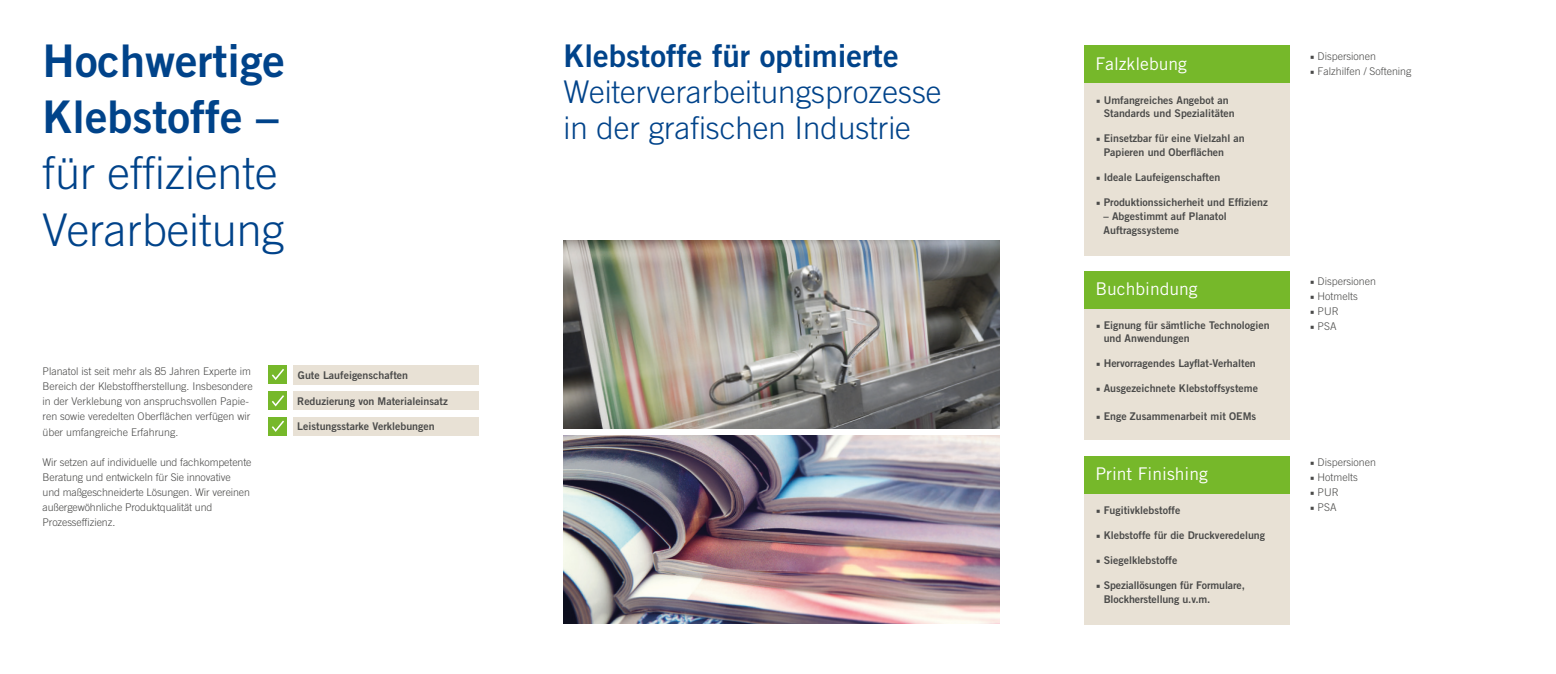
<style>
.page{position:relative;width:1556px;height:674px;background:#fff}
.page>*{position:absolute;margin:0;border:0;box-sizing:border-box;transform-origin:0 0}
.t1{font:300 45px/56.2px "Trade Gothic LT Std";color:#00438a}
.t2{font:45px/56.2px "Trade Gothic LT Std Bd 2";color:#00438a}
.t3{font:300 31.25px/36.2px "Trade Gothic LT Std";color:#00438a}
.t4{font:31.25px "Trade Gothic LT Std Bd 2";color:#00438a}
.t5{font:17.5px "Trade Gothic LT Std";color:#fff}
.t6{font:10.62px/13.8px "Trade Gothic LT Std Bd 2";color:#4b4b4a}
.t7{font:300 10.62px/15px "Trade Gothic LT Std";color:#4b4b4a}
.s1{font-family:"Minion Pro"}
.s2{font-family:"Minion Pro";font-weight:400}
</style>
<div class="page">
<div style="left:293px;top:365px;width:185px;height:19px;background:#e8e1d5"></div>
<div style="left:268px;top:365px;width:18px;height:18px;background:#76b82a"></div>
<svg style="left:272px;top:369px;width:12px;height:11px"></svg>
<div style="left:293px;top:391px;width:185px;height:19px;background:#e8e1d5"></div>
<div style="left:268px;top:391px;width:18px;height:19px;background:#76b82a"></div>
<svg style="left:272px;top:395px;width:12px;height:11px"></svg>
<div style="left:293px;top:417px;width:185px;height:18px;background:#e8e1d5"></div>
<div style="left:268px;top:417px;width:18px;height:18px;background:#76b82a"></div>
<svg style="left:272px;top:420px;width:12px;height:11px"></svg>
<img style="left:563px;top:435px;width:436px;height:188px">
<img style="left:564px;top:240px;width:435px;height:188px">
<div style="left:1084px;top:60px;width:205px;height:195px;background:#e8e1d5"></div>
<div style="left:1084px;top:45px;width:205px;height:38px;background:#76b82a"></div>
<div style="left:1084px;top:286px;width:205px;height:154px;background:#e8e1d5"></div>
<div style="left:1084px;top:271px;width:205px;height:37px;background:#76b82a"></div>
<div style="left:1084px;top:461px;width:205px;height:163px;background:#e8e1d5"></div>
<div style="left:1084px;top:455px;width:205px;height:38px;background:#76b82a"></div>
<h1 class="t2" style="left:43px;top:32px;width:244px">Hochwertige<br>Klebstoffe –</h1>
<h1 class="t1" style="left:43px;top:144px;width:243px">für effiziente<br>Verarbeitung</h1>
<p class="t7" style="left:43px;top:364px;width:212px">Planatol ist seit mehr als 85 Jahren Experte im Bereich der Klebstoffherstellung. Insbesondere in der Verklebung von anspruchsvollen Papie&shy;ren sowie veredelten Oberflächen verfügen wir über umfangreiche Erfahrung.</p>
<p class="t7" style="left:43px;top:454px;width:210px">Wir setzen auf individuelle und fachkompetente Beratung und entwickeln für Sie innovative<br>und maßgeschneiderte Lösungen. Wir vereinen außergewöhnliche Produktqualität und Prozesseffizienz.</p>
<p class="t6" style="left:298px;top:367px;width:112px">Gute Laufeigenschaften</p>
<p class="t6" style="left:297px;top:394px;width:152px">Reduzierung von Materialeinsatz</p>
<p class="t6" style="left:297px;top:419px;width:139px">Leistungsstarke Verklebungen</p>
<h2 class="t4" style="left:563px;top:36px;width:337px">Klebstoffe für optimierte</h2>
<h2 class="t3" style="left:563px;top:73px;width:379px">Weiterverarbeitungsprozesse in der grafischen Industrie</h2>
<h3 class="t5" style="left:1095px;top:53px;width:93px">Falzklebung</h3>
<p class="t6" style="left:1103px;top:93px;width:133px;text-indent:-8px"><span class="s1">■</span> Umfangreiches Angebot an<br>Standards und Spezialitäten</p>
<p class="t6" style="left:1103px;top:131px;width:143px;text-indent:-8px"><span class="s1">■</span> Einsetzbar für eine Vielzahl an<br>Papieren und Oberflächen</p>
<p class="t6" style="left:1096px;top:170px;width:126px"><span class="s1">■</span> Ideale Laufeigenschaften</p>
<p class="t6" style="left:1096px;top:195px;width:173px"><span class="s1">■</span> Produktionssicherheit und Effizienz</p>
<p class="t6" style="left:1103px;top:209px;width:125px">– Abgestimmt auf Planatol<br>Auftragssysteme</p>
<h3 class="t5" style="left:1095px;top:278px;width:104px">Buchbindung</h3>
<p class="t6" style="left:1103px;top:317px;width:167px;text-indent:-8px"><span class="s1">■</span> Eignung für sämtliche Technologien und Anwendungen</p>
<p class="t6" style="left:1096px;top:356px;width:161px"><span class="s1">■</span> Hervorragendes Layflat-Verhalten</p>
<p class="t6" style="left:1096px;top:381px;width:163px"><span class="s1">■</span> Ausgezeichnete Klebstoffsysteme</p>
<p class="t6" style="left:1096px;top:409px;width:162px"><span class="s1">■</span> Enge Zusammenarbeit mit OEMs</p>
<h3 class="t5" style="left:1095px;top:463px;width:114px">Print Finishing</h3>
<p class="t6" style="left:1096px;top:503px;width:86px"><span class="s1">■</span> Fugitivklebstoffe</p>
<p class="t6" style="left:1096px;top:528px;width:171px"><span class="s1">■</span> Klebstoffe für die Druckveredelung</p>
<p class="t6" style="left:1096px;top:553px;width:83px"><span class="s1">■</span> Siegelklebstoffe</p>
<p class="t6" style="left:1103px;top:578px;width:143px;text-indent:-8px"><span class="s1">■</span> Speziallösungen für Formulare,<br>Blockherstellung u.v.m.</p>
<p class="t7" style="left:1310px;top:49px;width:68px"><span class="s2">■</span> Dispersionen</p>
<p class="t7" style="left:1310px;top:64px;width:103px"><span class="s2">■</span> Falzhilfen / Softening</p>
<p class="t7" style="left:1310px;top:274px;width:68px"><span class="s2">■</span> Dispersionen</p>
<p class="t7" style="left:1310px;top:289px;width:49px"><span class="s2">■</span> Hotmelts</p>
<p class="t7" style="left:1310px;top:304px;width:30px"><span class="s2">■</span> PUR</p>
<p class="t7" style="left:1310px;top:319px;width:28px"><span class="s2">■</span> PSA</p>
<p class="t7" style="left:1310px;top:454px;width:68px"><span class="s2">■</span> Dispersionen</p>
<p class="t7" style="left:1310px;top:469px;width:49px"><span class="s2">■</span> Hotmelts</p>
<p class="t7" style="left:1310px;top:484px;width:30px"><span class="s2">■</span> PUR</p>
<p class="t7" style="left:1310px;top:499px;width:28px"><span class="s2">■</span> PSA</p>
</div>
